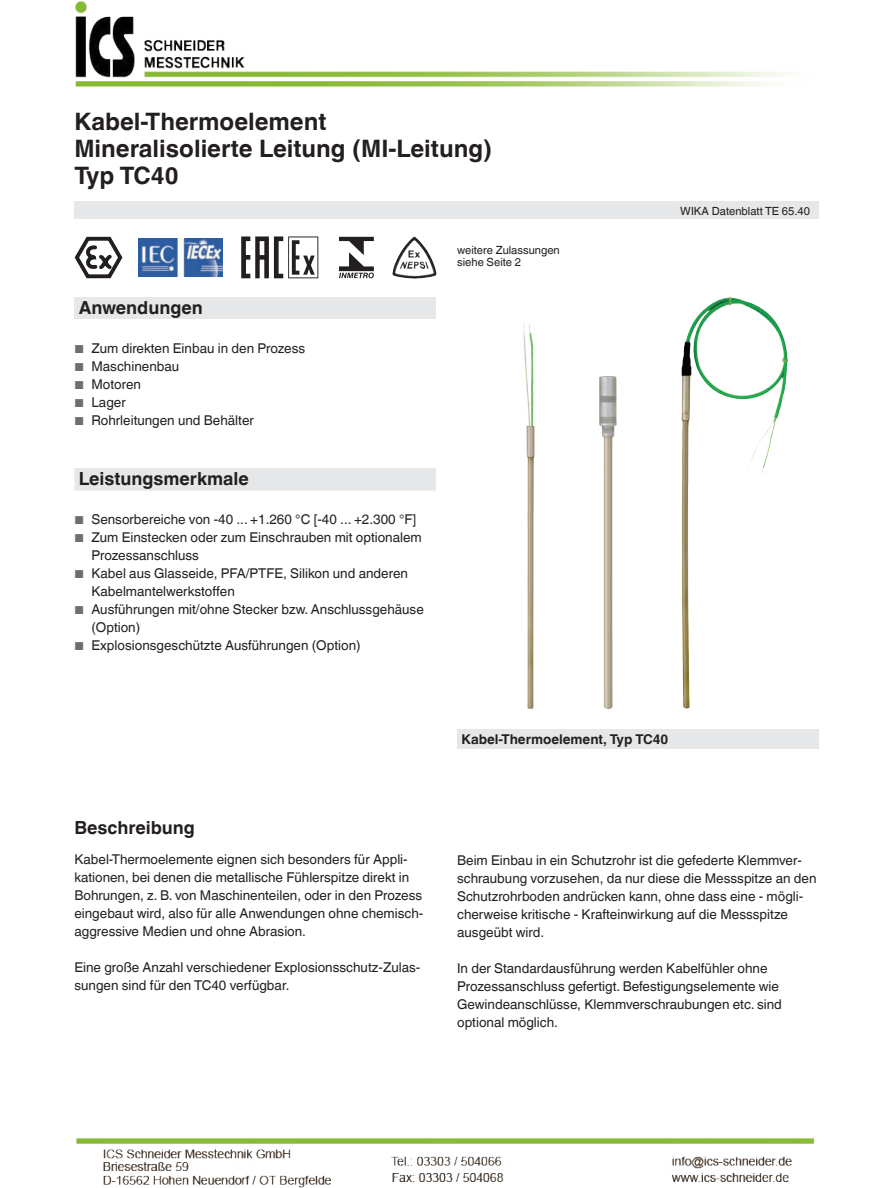
<style>
.page{position:relative;width:893px;height:1188px;background:#fff}
.page>*{position:absolute;margin:0;border:0;box-sizing:border-box;transform-origin:0 0}
.t1{font:700 24px/27px "Helvetica World";color:#231f20}
.t2{font:700 18px "Helvetica World";color:#231f20}
.t3{font:13.5px/18px "Helvetica World";color:#231f20}
.t4{font:700 13.5px "Helvetica World";color:#231f20}
.t5{font:11.25px/12.3px "Helvetica World";color:#231f20}
.s1{font-size:11.55px;color:#6d6e71}
</style>
<div class="page">
<div style="left:74px;top:297px;width:362px;height:22px;background:#e6e7e9"></div>
<div style="left:74px;top:202px;width:745px;height:17px;background:#e6e7e9"></div>
<svg style="left:241px;top:236px;width:77px;height:42px"></svg>
<svg style="left:74px;top:236px;width:49px;height:43px"></svg>
<img style="left:139px;top:239px;width:83px;height:37px">
<svg style="left:339px;top:237px;width:35px;height:41px"></svg>
<img style="left:397px;top:237px;width:17px;height:22px">
<div style="left:457px;top:730px;width:362px;height:19px;background:#e6e7e9"></div>
<div style="left:74px;top:468px;width:362px;height:23px;background:#e6e7e9"></div>
<img style="left:599px;top:376px;width:18px;height:333px">
<img style="left:523px;top:324px;width:12px;height:385px">
<img style="left:681px;top:297px;width:48px;height:412px">
<img style="left:75px;top:1px;width:717px;height:86px">
<img style="left:76px;top:1138px;width:739px;height:50px">
<h1 class="t1" style="left:74px;top:110px;width:419px">Kabel-Thermoelement<br>Mineralisolierte Leitung (MI-Leitung)<br>Typ TC40</h1>
<h2 class="t2" style="left:79px;top:301px;width:126px">Anwendungen</h2>
<p class="t3" style="left:74px;top:341px;width:232px"><span class="s1">■</span> Zum direkten Einbau in den Prozess</p>
<p class="t3" style="left:74px;top:359px;width:106px"><span class="s1">■</span> Maschinenbau</p>
<p class="t3" style="left:74px;top:377px;width:68px"><span class="s1">■</span> Motoren</p>
<p class="t3" style="left:74px;top:395px;width:53px"><span class="s1">■</span> Lager</p>
<p class="t3" style="left:74px;top:413px;width:181px"><span class="s1">■</span> Rohrleitungen und Behälter</p>
<h2 class="t2" style="left:79px;top:472px;width:172px">Leistungsmerkmale</h2>
<p class="t3" style="left:74px;top:512px;width:343px"><span class="s1">■</span> Sensorbereiche von -40 ... +1.260 °C [-40 ... +2.300 °F]</p>
<p class="t3" style="left:91px;top:530px;width:332px;text-indent:-17px"><span class="s1">■</span> Zum Einstecken oder zum Einschrauben mit optionalem<br>Prozessanschluss</p>
<p class="t3" style="left:91px;top:566px;width:318px;text-indent:-17px"><span class="s1">■</span> Kabel aus Glasseide, PFA/PTFE, Silikon und anderen<br>Kabelmantelwerkstoffen</p>
<p class="t3" style="left:91px;top:602px;width:334px;text-indent:-17px"><span class="s1">■</span> Ausführungen mit/ohne Stecker bzw. Anschlussgehäuse (Option)</p>
<p class="t3" style="left:74px;top:638px;width:288px"><span class="s1">■</span> Explosionsgeschützte Ausführungen (Option)</p>
<p class="t5" style="left:457px;top:245px;width:104px">weitere Zulassungen siehe Seite 2</p>
<p class="t5" style="left:680px;top:205px;width:131px">WIKA Datenblatt TE 65.40</p>
<p class="t4" style="left:461px;top:734px;width:209px">Kabel-Thermoelement, Typ TC40</p>
<h2 class="t2" style="left:74px;top:820px;width:122px">Beschreibung</h2>
<p class="t3" style="left:74px;top:851px;width:350px">Kabel-Thermoelemente eignen sich besonders für Appli&shy;kationen, bei denen die metallische Fühlerspitze direkt in Bohrungen, z. B. von Maschinenteilen, oder in den Prozess eingebaut wird, also für alle Anwendungen ohne chemisch&shy;aggressive Medien und ohne Abrasion.</p>
<p class="t3" style="left:74px;top:959px;width:347px">Eine große Anzahl verschiedener Explosionsschutz-Zulas&shy;sungen sind für den TC40 verfügbar.</p>
<p class="t3" style="left:457px;top:853px;width:361px">Beim Einbau in ein Schutzrohr ist die gefederte Klemmver&shy;schraubung vorzusehen, da nur diese die Messspitze an den Schutzrohrboden andrücken kann, ohne dass eine - mögli&shy;cherweise kritische - Krafteinwirkung auf die Messspitze ausgeübt wird.</p>
<p class="t3" style="left:457px;top:961px;width:326px">In der Standardausführung werden Kabelfühler ohne Prozessanschluss gefertigt. Befestigungselemente wie Gewindeanschlüsse, Klemmverschraubungen etc. sind optional möglich.</p>
</div>
